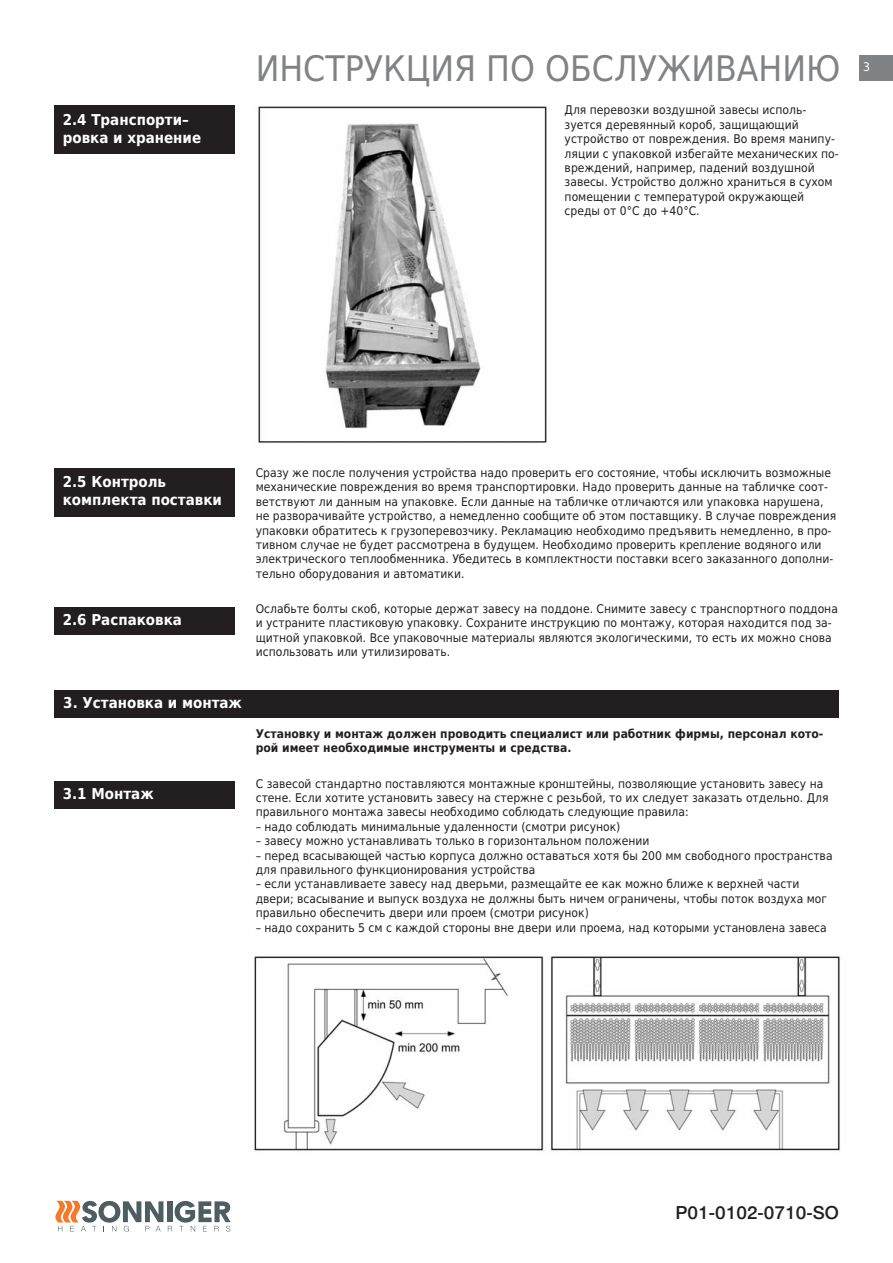
<style>
.page{position:relative;width:893px;height:1263px;background:#fff}
.page>*{position:absolute;margin:0;border:0;box-sizing:border-box;transform-origin:0 0}
.t1{font:35.25px "DejaVu Sans Condensed";color:#808284}
.t2{font:18px "Switzer PSEFN Medium";color:#231f20}
.t3{font:700 15px/18px "DejaVu Sans Condensed";color:#fff}
.t4{font:12px/14.4px "DejaVu Sans Condensed";color:#231f20}
.t5{font:700 12px/14.4px "DejaVu Sans Condensed";color:#231f20}
.t6{font:12px "DejaVu Sans Condensed";color:#fff}
</style>
<div class="page">
<svg style="left:55px;top:1201px;width:176px;height:30px"></svg>
<div style="left:54px;top:105px;width:180px;height:49px;background:#231f20"></div>
<img style="left:254px;top:956px;width:586px;height:195px">
<div style="left:54px;top:468px;width:180px;height:49px;background:#231f20"></div>
<div style="left:54px;top:781px;width:180px;height:28px;background:#231f20"></div>
<img style="left:258px;top:106px;width:289px;height:337px">
<div style="left:54px;top:690px;width:785px;height:28px;background:#231f20"></div>
<div style="left:54px;top:607px;width:180px;height:28px;background:#231f20"></div>
<div style="left:859px;top:55px;width:33px;height:26px;background:#808284"></div>
<p class="t3" style="left:63px;top:111px;width:140px">2.4 Транспорти– ровка и хранение</p>
<h1 class="t1" style="left:256px;top:48px;width:586px">ИНСТРУКЦИЯ ПО ОБСЛУЖИВАНИЮ</h1>
<p class="t4" style="left:565px;top:103px;width:276px">Для перевозки воздушной завесы исполь&shy;зуется деревянный короб, защищающий устройство от повреждения. Во время манипу&shy;ляции с упаковкой избегайте механических по&shy;вреждений, например, падений воздушной завесы. Устройство должно храниться в сухом помещении с температурой окружающей среды от 0°C до +40°C.</p>
<p class="t6" style="left:863px;top:60px;width:8px">3</p>
<p class="t3" style="left:63px;top:474px;width:161px">2.5 Контроль комплекта поставки</p>
<p class="t3" style="left:63px;top:612px;width:121px">2.6 Распаковка</p>
<p class="t4" style="left:256px;top:465px;width:582px">Сразу же после получения устройства надо проверить его состояние, чтобы исключить возможные механические повреждения во время транспортировки. Надо проверить данные на табличке соот&shy;ветствуют ли данным на упаковке. Если данные на табличке отличаются или упаковка нарушена, не разворачивайте устройство, а немедленно сообщите об этом поставщику. В случае повреждения упаковки обратитесь к грузоперевозчику. Рекламацию необходимо предъявить немедленно, в про&shy;тивном случае не будет рассмотрена в будущем. Необходимо проверить крепление водяного или электрического теплообменника. Убедитесь в комплектности поставки всего заказанного дополни&shy;тельно оборудования и автоматики.</p>
<p class="t4" style="left:256px;top:602px;width:584px">Ослабьте болты скоб, которые держат завесу на поддоне. Снимите завесу с транспортного поддона и устраните пластиковую упаковку. Сохраните инструкцию по монтажу, которая находится под за&shy;щитной упаковкой. Все упаковочные материалы являются экологическими, то есть их можно снова использовать или утилизировать.</p>
<p class="t3" style="left:63px;top:694px;width:180px">3. Установка и монтаж</p>
<p class="t3" style="left:63px;top:786px;width:93px">3.1 Монтаж</p>
<p class="t5" style="left:256px;top:727px;width:569px">Установку и монтаж должен проводить специалист или работник фирмы, персонал кото&shy;рой имеет необходимые инструменты и средства.</p>
<p class="t4" style="left:256px;top:776px;width:574px">С завесой стандартно поставляются монтажные кронштейны, позволяющие установить завесу на стене. Если хотите установить завесу на стержне с резьбой, то их следует заказать отдельно. Для правильного монтажа завесы необходимо соблюдать следующие правила:</p>
<p class="t4" style="left:256px;top:819px;width:366px">– надо соблюдать минимальные удаленности (смотри рисунок)</p>
<p class="t4" style="left:256px;top:834px;width:395px">– завесу можно устанавливать только в горизонтальном положении</p>
<p class="t4" style="left:256px;top:848px;width:578px">– перед всасывающей частью корпуса должно оставаться хотя бы 200 мм свободного пространства для правильного функционирования устройства</p>
<p class="t4" style="left:256px;top:877px;width:573px">– если устанавливаете завесу над дверьми, размещайте ее как можно ближе к верхней части двери; всасывание и выпуск воздуха не должны быть ничем ограничены, чтобы поток воздуха мог правильно обеспечить двери или проем (смотри рисунок)</p>
<p class="t4" style="left:256px;top:920px;width:573px">– надо сохранить 5 см с каждой стороны вне двери или проема, над которыми установлена завеса</p>
<h2 class="t2" style="left:675px;top:1206px;width:165px">P01-0102-0710-SO</h2>
</div>
